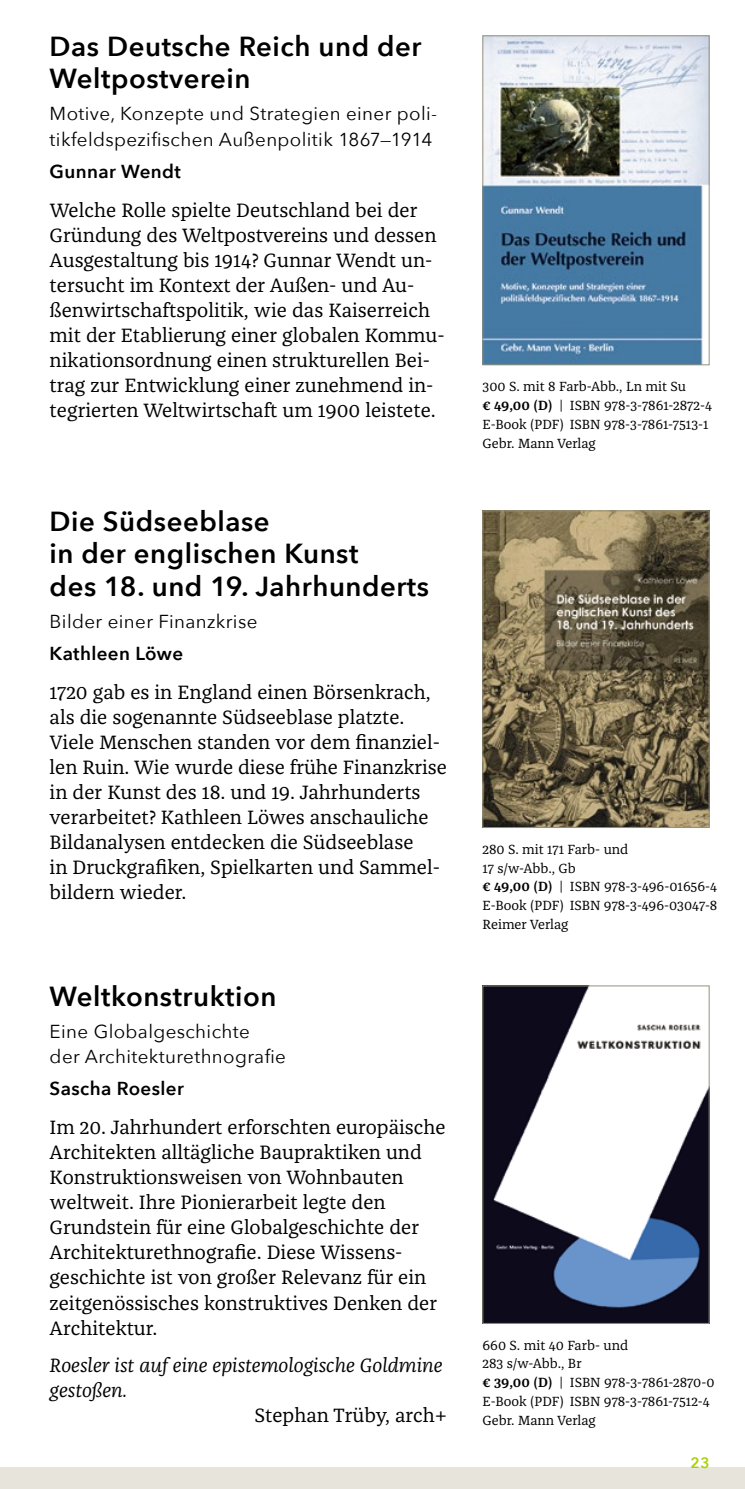
<style>
.page{position:relative;width:745px;height:1489px;background:#fff}
.page>*{position:absolute;margin:0;border:0;box-sizing:border-box;transform-origin:0 0}
.t1{font:600 27.5px/32.5px "Avenir Next";letter-spacing:.02em;color:#000}
.t2{font:20px/25px "Franziska Pro";color:#000}
.t3{font:italic 20px/25px "Franziska Pro";color:#000}
.t4{font:18.75px/25px "Avenir Next";letter-spacing:.02em;color:#000}
.t5{font:600 18.75px "Avenir Next";letter-spacing:.02em;color:#000}
.t6{font:600 15px "Avenir Next";color:#a8cf00}
.t7{font:13.75px/18.8px "Franziska Pro";color:#000}
.s1{font-weight:600}
</style>
<div class="page">
<div style="left:0;top:1467px;width:744px;height:21px;background:#e7e5db"></div>
<img style="left:484px;top:987px;width:223px;height:334px">
<div style="left:482px;top:985px;width:227px;height:338px;border:1px solid #94917a"></div>
<img style="left:484px;top:512px;width:223px;height:313px">
<div style="left:482px;top:510px;width:227px;height:317px;border:1px solid #94917a"></div>
<img style="left:484px;top:37px;width:223px;height:326px">
<div style="left:482px;top:35px;width:227px;height:330px;border:1px solid #94917a"></div>
<h1 class="t1" style="left:50px;top:29px;width:373px">Das Deutsche Reich und der<br>Weltpostverein</h1>
<p class="t4" style="left:50px;top:101px;width:389px">Motive, Konzepte und Strategien einer poli&shy;tikfeldspezifischen Außenpolitik 1867—1914</p>
<p class="t5" style="left:50px;top:155px;width:133px">Gunnar Wendt</p>
<p class="t2" style="left:50px;top:197px;width:396px">Welche Rolle spielte Deutschland bei der Gründung des Weltpostvereins und dessen Ausgestaltung bis 1914? Gunnar Wendt un&shy;tersucht im Kontext der Außen- und Au&shy;ßenwirtschaftspolitik, wie das Kaiserreich mit der Etablierung einer globalen Kommu&shy;nikationsordnung einen strukturellen Bei&shy;trag zur Entwicklung einer zunehmend in&shy;tegrierten Weltwirtschaft um 1900 leistete.</p>
<h1 class="t1" style="left:50px;top:504px;width:380px">Die Südseeblase<br>in der englischen Kunst<br>des 18. und 19. Jahrhunderts</h1>
<p class="t4" style="left:50px;top:608px;width:209px">Bilder einer Finanzkrise</p>
<p class="t5" style="left:50px;top:637px;width:135px">Kathleen Löwe</p>
<p class="t2" style="left:50px;top:680px;width:398px">1720 gab es in England einen Börsenkrach, als die sogenannte Südseeblase platzte.<br>Viele Menschen standen vor dem finanziel&shy;len Ruin. Wie wurde diese frühe Finanzkrise in der Kunst des 18. und 19. Jahrhunderts verarbeitet? Kathleen Löwes anschauliche Bildanalysen entdecken die Südseeblase<br>in Druckgrafiken, Spielkarten und Sammel&shy;bildern wieder.</p>
<h1 class="t1" style="left:50px;top:979px;width:228px">Weltkonstruktion</h1>
<p class="t4" style="left:50px;top:1018px;width:238px">Eine Globalgeschichte<br>der Architekturethnografie</p>
<p class="t5" style="left:50px;top:1072px;width:136px">Sascha Roesler</p>
<p class="t2" style="left:50px;top:1114px;width:397px">Im 20. Jahrhundert erforschten europäische Architekten alltägliche Baupraktiken und Konstruktionsweisen von Wohnbauten weltweit. Ihre Pionierarbeit legte den Grundstein für eine Globalgeschichte der Architekturethnografie. Diese Wissens&shy;geschichte ist von großer Relevanz für ein zeitgenössisches konstruktives Denken der Architektur.</p>
<p class="t3" style="left:50px;top:1352px;width:394px">Roesler ist auf eine epistemologische Goldmine gestoßen.</p>
<p class="t2" style="left:254px;top:1402px;width:194px">Stephan Trüby, arch+</p>
<p class="t7" style="left:482px;top:377px;width:231px">300 S. mit 8 Farb-Abb., Ln mit Su<br><span class="s1">€ 49,00 (D)</span> | ISBN 978-3-7861-2872-4<br>E-Book (PDF) ISBN 978-3-7861-7513-1<br>Gebr. Mann Verlag</p>
<p class="t7" style="left:482px;top:839px;width:236px">280 S. mit 171 Farb- und<br>17 s/w-Abb., Gb<br><span class="s1">€ 49,00 (D)</span> | ISBN 978-3-496-01656-4<br>E-Book (PDF) ISBN 978-3-496-03047-8<br>Reimer Verlag</p>
<p class="t7" style="left:482px;top:1335px;width:233px">660 S. mit 40 Farb- und<br>283 s/w-Abb., Br<br><span class="s1">€ 39,00 (D)</span> | ISBN 978-3-7861-2870-0<br>E-Book (PDF) ISBN 978-3-7861-7512-4<br>Gebr. Mann Verlag</p>
<p class="t6" style="left:690px;top:1449px;width:20px">23</p>
</div>
